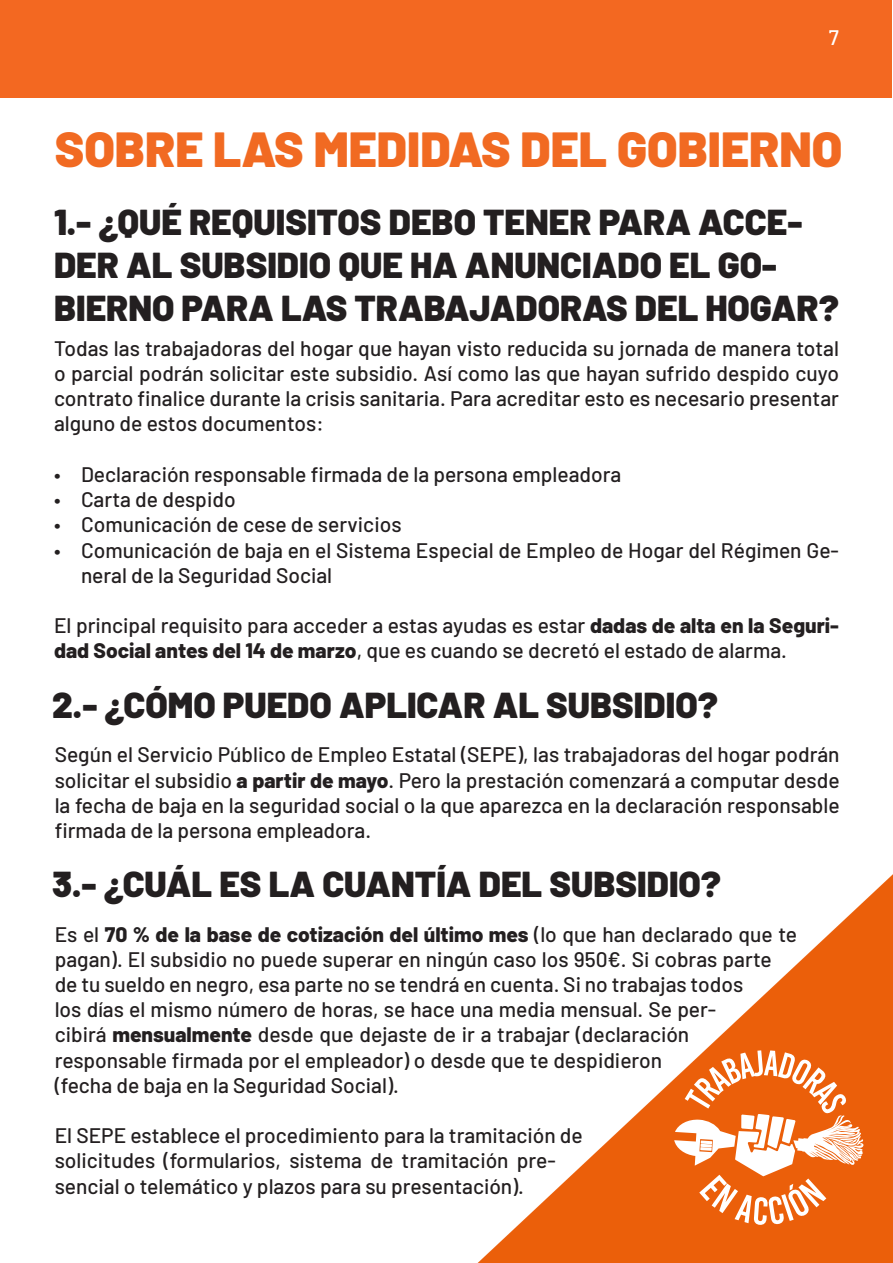
<style>
.page{position:relative;width:893px;height:1263px;background:#fff}
.page>*{position:absolute;margin:0;border:0;box-sizing:border-box;transform-origin:0 0}
.t1{font:900 49.2px "Barlow";color:#f16a22}
.t2{font:900 36px/43.2px "Barlow";color:#231f20}
.t3{font:500 21px/25.2px "Barlow";color:#231f20}
.t4{font:500 21px "Barlow";color:#fff}
.s1{font-weight:800}
</style>
<div class="page">
<img style="left:477px;top:874px;width:416px;height:389px">
<div style="left:0;top:1px;width:892px;height:97px;background:#f36821"></div>
<svg style="left:674px;top:1050px;width:190px;height:175px"></svg>
<p class="t4" style="left:829px;top:22px;width:12px">7</p>
<h1 class="t1" style="left:55px;top:112px;width:789px">SOBRE LAS MEDIDAS DEL GOBIERNO</h1>
<h2 class="t2" style="left:54px;top:198px;width:786px">1.- ¿QUÉ REQUISITOS DEBO TENER PARA ACCE-<br>DER AL SUBSIDIO QUE HA ANUNCIADO EL GO-<br>BIERNO PARA LAS TRABAJADORAS DEL HOGAR?</h2>
<p class="t3" style="left:54px;top:334px;width:786px;text-align:justify">Todas las trabajadoras del hogar que hayan visto reducida su jornada de manera total o parcial podrán solicitar este subsidio. Así como las que hayan sufrido despido cuyo contrato finalice durante la crisis sanitaria. Para acreditar esto es necesario presentar alguno de estos documentos:</p>
<p class="t3" style="left:54px;top:460px;width:569px">• Declaración responsable firmada de la persona empleadora</p>
<p class="t3" style="left:54px;top:485px;width:183px">• Carta de despido</p>
<p class="t3" style="left:54px;top:510px;width:349px">• Comunicación de cese de servicios</p>
<p class="t3" style="left:81px;top:536px;width:759px;text-indent:-27px">• Comunicación de baja en el Sistema Especial de Empleo de Hogar del Régimen Ge&shy;neral de la Seguridad Social</p>
<p class="t3" style="left:54px;top:611px;width:786px">El principal requisito para acceder a estas ayudas es estar <span class="s1">dadas de alta en la Seguri&shy;dad Social antes del 14 de marzo</span>, que es cuando se decretó el estado de alarma.</p>
<h2 class="t2" style="left:52px;top:681px;width:667px">2.- ¿CÓMO PUEDO APLICAR AL SUBSIDIO?</h2>
<p class="t3" style="left:55px;top:740px;width:786px;text-align:justify">Según el Servicio Público de Empleo Estatal (SEPE), las trabajadoras del hogar podrán solicitar el subsidio <span class="s1">a partir de mayo</span>. Pero la prestación comenzará a computar desde la fecha de baja en la seguridad social o la que aparezca en la declaración responsable firmada de la persona empleadora.</p>
<h2 class="t2" style="left:52px;top:860px;width:671px">3.- ¿CUÁL ES LA CUANTÍA DEL SUBSIDIO?</h2>
<p class="t3" style="left:55px;top:920px;width:744px">Es el <span class="s1">70 % de la base de cotización del último mes</span> (lo que han declarado que te pagan). El subsidio no puede superar en ningún caso los 950€. Si cobras parte de tu sueldo en negro, esa parte no se tendrá en cuenta. Si no trabajas todos<br>los días el mismo número de horas, se hace una media mensual. Se per-<br>cibirá <span class="s1">mensualmente</span> desde que dejaste de ir a trabajar (declaración responsable firmada por el empleador) o desde que te despidieron<br>(fecha de baja en la Seguridad Social).</p>
<p class="t3" style="left:55px;top:1121px;width:530px">El SEPE establece el procedimiento para la tramitación de solicitudes (formularios, sistema de tramitación pre&shy;sencial o telemático y plazos para su presentación).</p>
</div>
